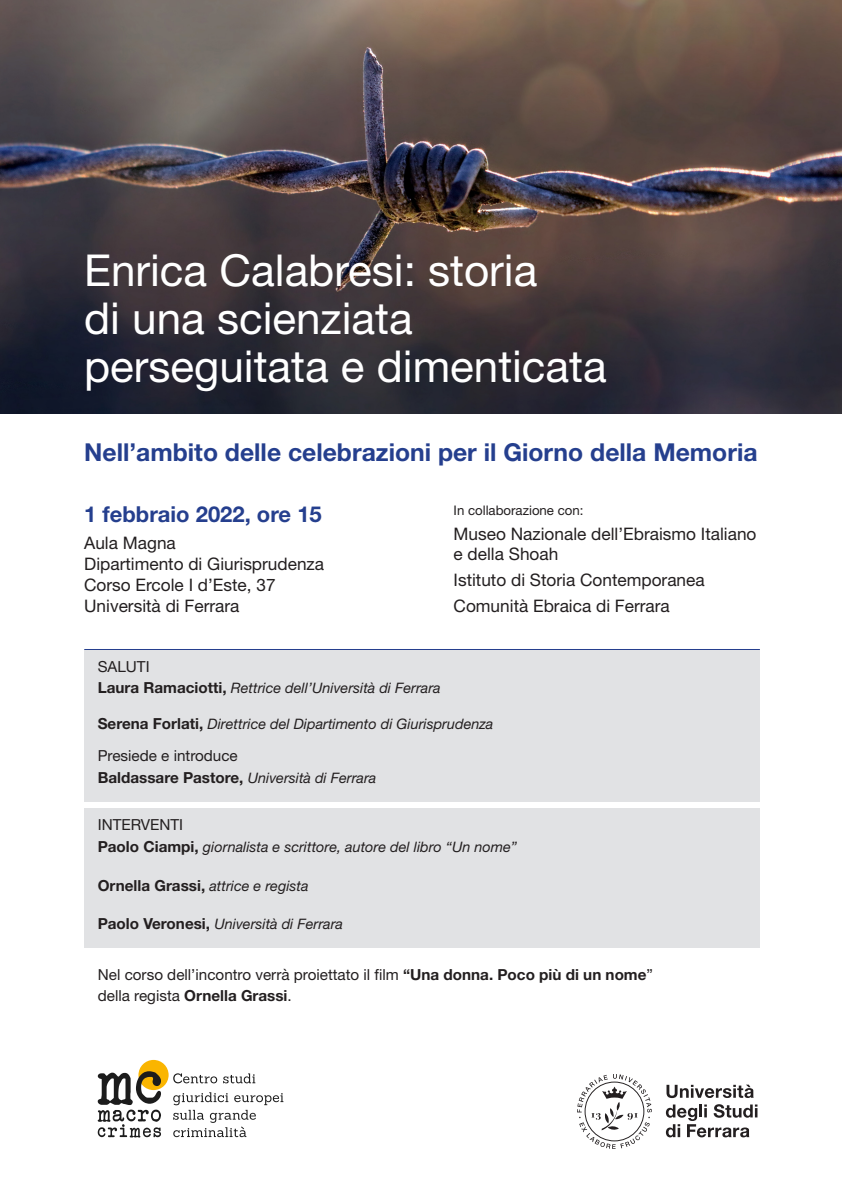
<style>
.page{position:relative;width:842px;height:1191px;background:#fff}
.page>*{position:absolute;margin:0;border:0;box-sizing:border-box;transform-origin:0 0}
.t1{font:44px/48px "Helvetica Neue";color:#fff}
.t2{font:700 24.7px "Helvetica Neue";color:#253f8e}
.t3{font:700 22px "Helvetica Neue";color:#253f8e}
.t4{font:17.3px/21px "Helvetica Neue";color:#231f20}
.t5{font:15.2px/20.9px "Helvetica Neue";color:#231f20}
.t6{font:italic 14.4px "Helvetica Neue";color:#231f20}
.t7{font:13.2px "Helvetica Neue";color:#231f20}
.s1{font-weight:700;font-style:normal;font-size:15.2px}
.s2{font-weight:700}
</style>
<div class="page">
<div style="left:84px;top:649px;width:676px;height:152px;background:#e1e2e4"></div>
<div style="left:84px;top:808px;width:676px;height:139px;background:#e1e2e4"></div>
<img style="left:0;top:0;width:842px;height:414px">
<svg style="left:666px;top:1084px;width:88px;height:14px"></svg>
<svg style="left:666px;top:1104px;width:91px;height:33px"></svg>
<svg style="left:577px;top:1074px;width:75px;height:75px"></svg>
<hr style="left:84px;top:649px;width:676px;height:1px;background:#253f8e">
<div style="left:138px;top:1060px;width:31px;height:30px;background:#fab500;border-radius:50%"></div>
<svg style="left:98px;top:1071px;width:63px;height:66px"></svg>
<svg style="left:173px;top:1073px;width:44px;height:10px"></svg>
<svg style="left:223px;top:1073px;width:32px;height:10px"></svg>
<svg style="left:173px;top:1092px;width:110px;height:45px"></svg>
<h1 class="t1" style="left:84px;top:246px;width:524px">Enrica Calabresi: storia<br>di una scienziata perseguitata e dimenticata</h1>
<h2 class="t2" style="left:84px;top:437px;width:675px">Nell’ambito delle celebrazioni per il Giorno della Memoria</h2>
<h3 class="t3" style="left:84px;top:500px;width:239px">1 febbraio 2022, ore 15</h3>
<p class="t4" style="left:84px;top:532px;width:241px">Aula Magna<br>Dipartimento di Giurisprudenza<br>Corso Ercole I d’Este, 37<br>Università di Ferrara</p>
<p class="t7" style="left:454px;top:502px;width:131px">In collaborazione con:</p>
<p class="t4" style="left:454px;top:524px;width:304px;line-height:20.1px">Museo Nazionale dell’Ebraismo Italiano e della Shoah</p>
<p class="t4" style="left:454px;top:567px;width:253px;line-height:25.7px">Istituto di Storia Contemporanea<br>Comunità Ebraica di Ferrara</p>
<p class="t5" style="left:98px;top:655px;width:53px">SALUTI</p>
<p class="t6" style="left:98px;top:679px;width:344px"><span class="s1">Laura Ramaciotti,</span> Rettrice dell’Università di Ferrara</p>
<p class="t6" style="left:98px;top:715px;width:397px"><span class="s1">Serena Forlati,</span> Direttrice del Dipartimento di Giurisprudenza</p>
<p class="t5" style="left:98px;top:745px;width:142px">Presiede e introduce</p>
<p class="t6" style="left:98px;top:769px;width:280px"><span class="s1">Baldassare Pastore,</span> Università di Ferrara</p>
<p class="t5" style="left:98px;top:813px;width:87px">INTERVENTI</p>
<p class="t6" style="left:98px;top:837px;width:421px"><span class="s1">Paolo Ciampi,</span> giornalista e scrittore, autore del libro “Un nome”</p>
<p class="t6" style="left:98px;top:876px;width:212px"><span class="s1">Ornella Grassi,</span> attrice e regista</p>
<p class="t6" style="left:98px;top:915px;width:247px"><span class="s1">Paolo Veronesi,</span> Università di Ferrara</p>
<p class="t5" style="left:98px;top:964px;width:557px">Nel corso dell’incontro verrà proiettato il film <span class="s2">“Una donna. Poco più di un nome</span>” della regista <span class="s2">Ornella Grassi</span>.</p>
</div>
